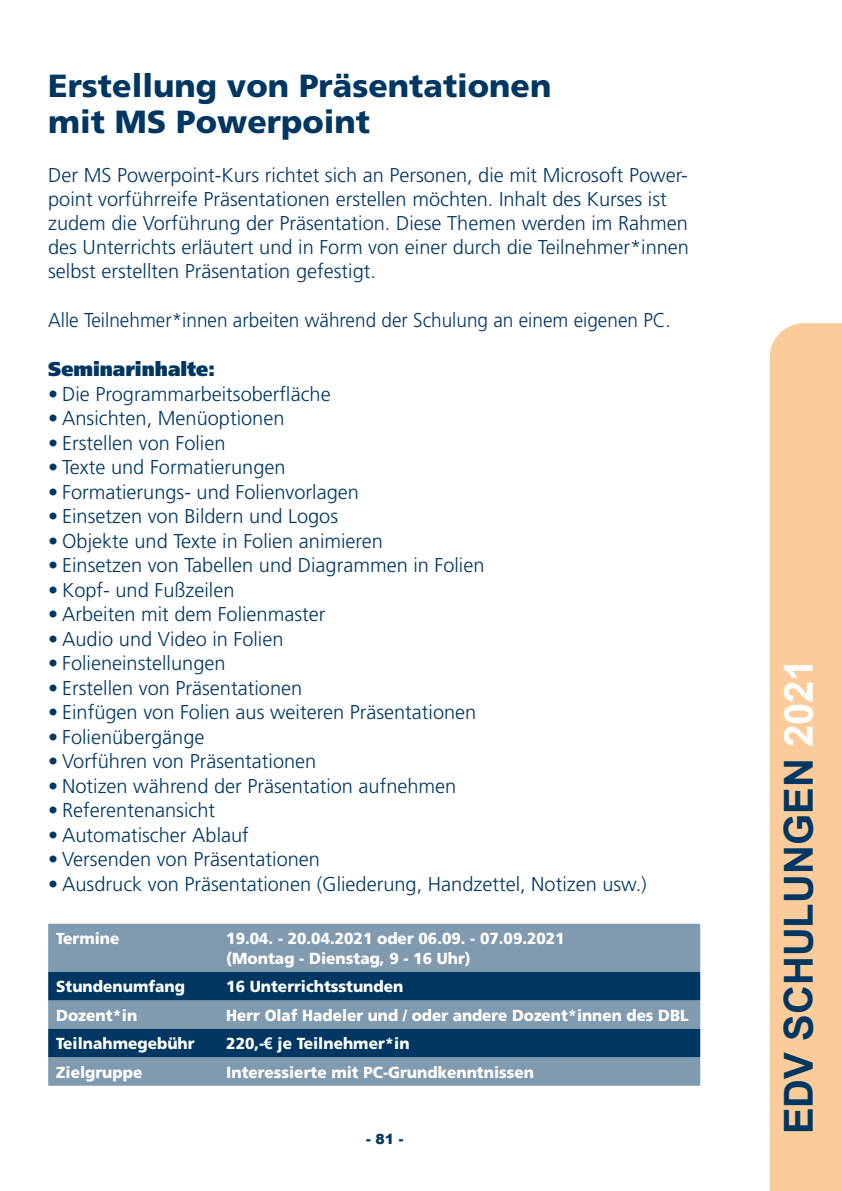
<style>
.page{position:relative;width:842px;height:1191px;background:#fff}
.page>*{position:absolute;margin:0;border:0;box-sizing:border-box;transform-origin:0 0}
.t1{font:700 40px "Arial";color:#003762}
.t2{font:900 32px/36px "Frutiger";color:#003762}
.t3{font:300 20px/24px "Frutiger";color:#003762}
.t4{font:300 20px "Frutiger";color:#003762;scale:.95 1}
.t5{font:900 20px "Frutiger";color:#003762;scale:.96 1}
.t6{font:900 16px/19.6px "Frutiger";color:#fff;scale:.96 1}
.t7{font:900 16px "Frutiger";color:#fff;scale:.95 1}
.t8{font:900 14px "Arial";color:#003762}
.s1{font-family:"Arial";font-weight:700}
.s2{color:#fff}
</style>
<div class="page">
<div style="left:770px;top:323px;width:72px;height:868px;background:#fbcb9a"></div>
<div style="left:48px;top:923px;width:652px;height:162px;background:#809bb0"></div>
<svg style="left:48px;top:972px;width:652px;height:85px;background:#2b587c"></svg>
<h2 class="t2" style="left:48px;top:67px;width:505px">Erstellung von Präsentationen mit MS Powerpoint</h2>
<p class="t3" style="left:48px;top:163px;width:642px">Der MS Powerpoint-Kurs richtet sich an Personen, die mit Microsoft Power&shy;point vorführreife Präsentationen erstellen möchten. Inhalt des Kurses ist zudem die Vorführung der Präsentation. Diese Themen werden im Rahmen des Unterrichts erläutert und in Form von einer durch die Teilnehmer*innen selbst erstellten Präsentation gefestigt.</p>
<p class="t4" style="left:48px;top:309px;width:657px">Alle Teilnehmer*innen arbeiten während der Schulung an einem eigenen PC.</p>
<p class="t5" style="left:48px;top:357px;width:176px">Seminarinhalte:</p>
<p class="t3" style="left:48px;top:381px;width:284px">• Die Programmarbeitsoberfläche</p>
<p class="t3" style="left:48px;top:406px;width:238px">• Ansichten, Menüoptionen</p>
<p class="t3" style="left:48px;top:430px;width:179px">• Erstellen von Folien</p>
<p class="t3" style="left:48px;top:455px;width:239px">• Texte und Formatierungen</p>
<p class="t3" style="left:48px;top:479px;width:312px">• Formatierungs- und Folienvorlagen</p>
<p class="t3" style="left:48px;top:504px;width:291px">• Einsetzen von Bildern und Logos</p>
<p class="t3" style="left:48px;top:528px;width:336px">• Objekte und Texte in Folien animieren</p>
<p class="t3" style="left:48px;top:553px;width:438px">• Einsetzen von Tabellen und Diagrammen in Folien</p>
<p class="t3" style="left:48px;top:577px;width:188px">• Kopf- und Fußzeilen</p>
<p class="t3" style="left:48px;top:602px;width:279px">• Arbeiten mit dem Folienmaster</p>
<p class="t3" style="left:48px;top:626px;width:237px">• Audio und Video in Folien</p>
<p class="t3" style="left:48px;top:651px;width:179px">• Folieneinstellungen</p>
<p class="t3" style="left:48px;top:675px;width:256px">• Erstellen von Präsentationen</p>
<p class="t3" style="left:48px;top:700px;width:430px">• Einfügen von Folien aus weiteren Präsentationen</p>
<p class="t3" style="left:48px;top:724px;width:158px">• Folienübergänge</p>
<p class="t3" style="left:48px;top:749px;width:270px">• Vorführen von Präsentationen</p>
<p class="t3" style="left:48px;top:773px;width:410px">• Notizen während der Präsentation aufnehmen</p>
<p class="t3" style="left:48px;top:798px;width:168px">• Referentenansicht</p>
<p class="t3" style="left:48px;top:822px;width:202px">• Automatischer Ablauf</p>
<p class="t3" style="left:48px;top:847px;width:273px">• Versenden von Präsentationen</p>
<p class="t3" style="left:48px;top:871px;width:600px">• Ausdruck von Präsentationen (Gliederung, Handzettel, Notizen usw.)</p>
<p class="t6" style="left:56px;top:928px;width:67px">Termine</p>
<p class="t6" style="left:226px;top:928px;width:354px">19.04. - 20.04.2021 oder 06.09. - 07.09.2021 (Montag - Dienstag, 9 - 16 Uhr)</p>
<p class="t6" style="left:56px;top:976px;width:136px">Stundenumfang</p>
<p class="t6" style="left:226px;top:976px;width:186px">16 Unterrichtsstunden</p>
<p class="t6" style="left:56px;top:1005px;width:86px">Dozent*in</p>
<p class="t7" style="left:226px;top:1005px;width:488px">Herr Olaf Hadeler und / oder andere Dozent*innen des DBL</p>
<p class="t6" style="left:56px;top:1033px;width:146px">Teilnahmegebühr</p>
<p class="t6" style="left:226px;top:1033px;width:192px">220,-<span class="s1">€</span> je Teilnehmer*in</p>
<p class="t6" style="left:56px;top:1062px;width:91px">Zielgruppe</p>
<p class="t6" style="left:226px;top:1062px;width:322px">Interessierte mit PC-Grundkenntnissen</p>
<p class="t8" style="left:366px;top:1129px;width:39px">- 81 -</p>
<h1 class="t1" style="left:772px;top:1134px;width:477px;rotate:-90deg">EDV SCHULUNGEN <span class="s2">2021</span></h1>
</div>
